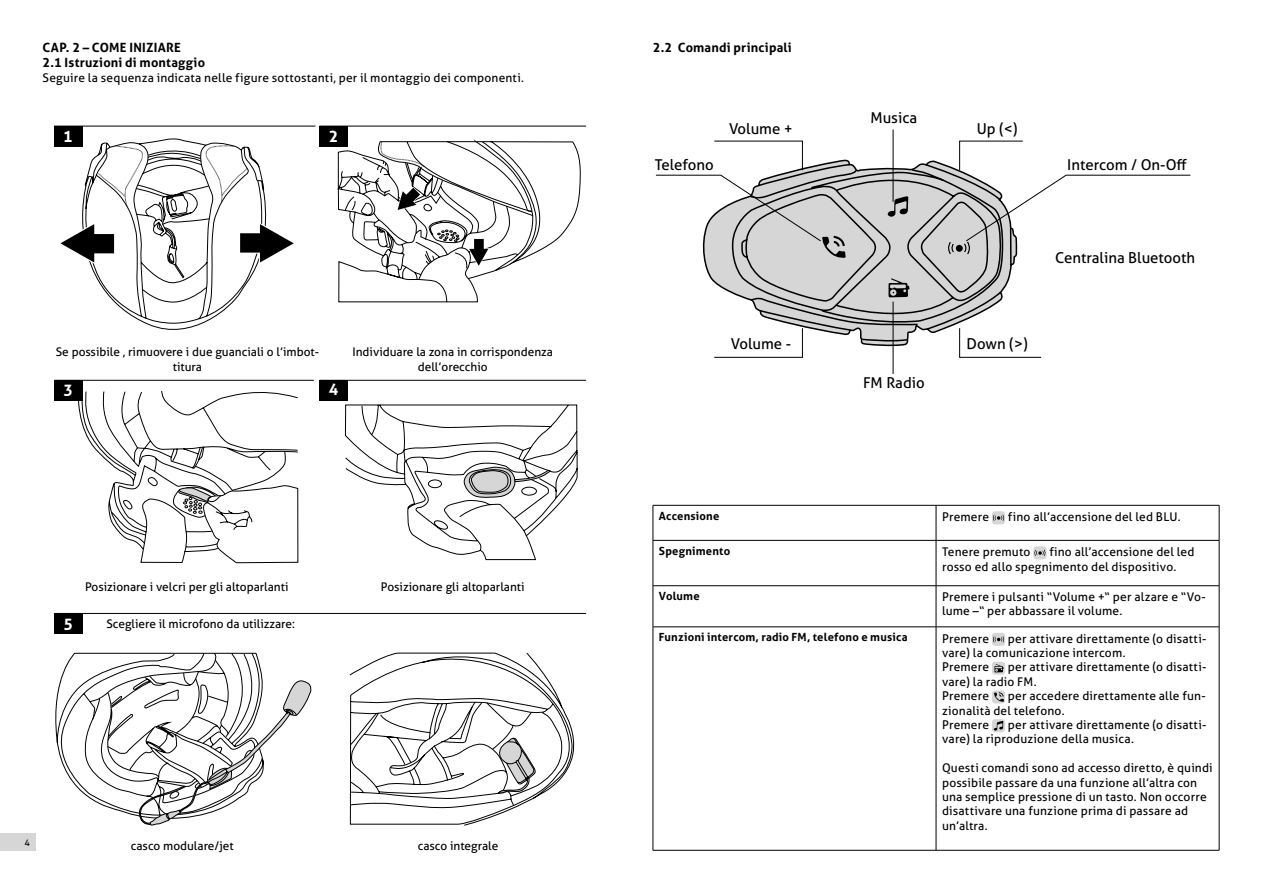
<style>
.page{position:relative;width:1263px;height:893px;background:#fff}
.page>*{position:absolute;margin:0;border:0;box-sizing:border-box;transform-origin:0 0}
.t1{font:700 15.9px "Aller Typo";color:#fff}
.t2{font:15px "Aller Typo";color:#000}
.t3{font:700 12.75px/15.3px "Aller Typo";letter-spacing:.015em;color:#000}
.t4{font:12px/14.4px "Aller Typo";letter-spacing:.015em;color:#000}
.t5{font:11.85px/14.2px "Aller Typo";color:#000;text-align:center}
.t6{font:700 11.25px "Aller Typo";letter-spacing:.02em;color:#000}
.t7{font:9px "Aller Typo";color:#000}
</style>
<div class="page">
<div style="left:0;top:833px;width:35px;height:17px;background:#d6d6d6"></div>
<svg style="left:56px;top:139px;width:238px;height:191px"></svg>
<svg style="left:338px;top:139px;width:243px;height:163px"></svg>
<svg style="left:78px;top:387px;width:220px;height:176px"></svg>
<svg style="left:345px;top:404px;width:232px;height:156px"></svg>
<svg style="left:55px;top:653px;width:257px;height:173px"></svg>
<svg style="left:349px;top:652px;width:226px;height:174px"></svg>
<div style="left:54px;top:126px;width:28px;height:20px;background:#000"></div>
<div style="left:54px;top:380px;width:28px;height:21px;background:#000"></div>
<div style="left:319px;top:127px;width:28px;height:20px;background:#000"></div>
<div style="left:319px;top:380px;width:28px;height:20px;background:#000"></div>
<div style="left:54px;top:614px;width:28px;height:20px;background:#000"></div>
<hr style="left:54px;top:126px;width:261px;height:1px;background:#000">
<hr style="left:319px;top:126px;width:267px;height:1px;background:#000">
<hr style="left:54px;top:380px;width:260px;height:1px;background:#000">
<hr style="left:319px;top:380px;width:267px;height:1px;background:#000">
<hr style="left:54px;top:613px;width:532px;height:1px;background:#000">
<hr style="left:653px;top:505px;width:283px;height:1px;background:#000">
<hr style="left:653px;top:505px;width:1px;height:35px;background:#000">
<hr style="left:936px;top:505px;width:283px;height:1px;background:#000">
<hr style="left:936px;top:505px;width:1px;height:35px;background:#000">
<hr style="left:1219px;top:505px;width:1px;height:35px;background:#000">
<hr style="left:653px;top:540px;width:283px;height:1px;background:#000">
<hr style="left:653px;top:541px;width:1px;height:44px;background:#000">
<hr style="left:936px;top:540px;width:283px;height:1px;background:#000">
<hr style="left:936px;top:541px;width:1px;height:44px;background:#000">
<hr style="left:1219px;top:541px;width:1px;height:44px;background:#000">
<hr style="left:653px;top:585px;width:283px;height:1px;background:#000">
<hr style="left:653px;top:586px;width:1px;height:41px;background:#000">
<hr style="left:936px;top:585px;width:283px;height:1px;background:#000">
<hr style="left:936px;top:586px;width:1px;height:41px;background:#000">
<hr style="left:1219px;top:586px;width:1px;height:41px;background:#000">
<hr style="left:653px;top:627px;width:283px;height:1px;background:#000">
<hr style="left:653px;top:627px;width:1px;height:223px;background:#000">
<hr style="left:936px;top:627px;width:283px;height:1px;background:#000">
<hr style="left:936px;top:627px;width:1px;height:223px;background:#000">
<hr style="left:1219px;top:627px;width:1px;height:223px;background:#000">
<hr style="left:653px;top:850px;width:283px;height:1px;background:#000">
<hr style="left:936px;top:850px;width:283px;height:1px;background:#000">
<div style="left:992px;top:511px;width:13px;height:13px;background:#d6d6d6;border-radius:3px"></div>
<svg style="left:993px;top:515px;width:11px;height:6px"></svg>
<div style="left:1033px;top:546px;width:13px;height:13px;background:#d6d6d6;border-radius:3px"></div>
<svg style="left:1033px;top:550px;width:13px;height:6px"></svg>
<div style="left:992px;top:633px;width:13px;height:13px;background:#d6d6d6;border-radius:3px"></div>
<svg style="left:993px;top:636px;width:11px;height:6px"></svg>
<svg style="left:992px;top:662px;width:13px;height:13px"></svg>
<svg style="left:994px;top:664px;width:10px;height:8px"></svg>
<div style="left:992px;top:690px;width:13px;height:13px;background:#d6d6d6;border-radius:3px"></div>
<svg style="left:994px;top:692px;width:10px;height:10px"></svg>
<svg style="left:992px;top:719px;width:13px;height:13px"></svg>
<svg style="left:994px;top:721px;width:9px;height:10px"></svg>
<svg style="left:655px;top:174px;width:59px;height:84px"></svg>
<svg style="left:714px;top:129px;width:477px;height:245px"></svg>
<p class="t3" style="left:43px;top:40px;width:164px">CAP. 2 – COME INIZIARE<br>2.1 Istruzioni di montaggio</p>
<p class="t4" style="left:43px;top:70px;width:483px">Seguire la sequenza indicata nelle figure sottostanti, per il montaggio dei componenti.</p>
<h1 class="t1" style="left:63px;top:126px;width:11px">1</h1>
<h1 class="t1" style="left:329px;top:127px;width:11px">2</h1>
<p class="t5" style="left:56px;top:345px;width:265px">Se possibile , rimuovere i due guanciali o l’imbot&shy;titura</p>
<h1 class="t1" style="left:63px;top:381px;width:11px">3</h1>
<h1 class="t1" style="left:329px;top:380px;width:11px">4</h1>
<p class="t5" style="left:352px;top:345px;width:202px">Individuare la zona in corrispondenza dell’orecchio</p>
<h1 class="t1" style="left:63px;top:614px;width:11px">5</h1>
<p class="t5" style="left:85px;top:579px;width:205px">Posizionare i velcri per gli altoparlanti</p>
<p class="t5" style="left:107px;top:616px;width:190px">Scegliere il microfono da utilizzare:</p>
<p class="t5" style="left:381px;top:579px;width:145px">Posizionare gli altoparlanti</p>
<p class="t7" style="left:24px;top:837px;width:7px">4</p>
<p class="t5" style="left:131px;top:839px;width:104px">casco modulare/jet</p>
<p class="t5" style="left:418px;top:839px;width:82px">casco integrale</p>
<p class="t3" style="left:653px;top:40px;width:140px">2.2 Comandi principali</p>
<p class="t2" style="left:729px;top:119px;width:65px">Volume +</p>
<p class="t2" style="left:870px;top:109px;width:48px">Musica</p>
<p class="t2" style="left:977px;top:119px;width:42px">Up (&lt;)</p>
<p class="t2" style="left:655px;top:156px;width:60px">Telefono</p>
<p class="t2" style="left:1067px;top:156px;width:121px">Intercom / On-Off</p>
<p class="t2" style="left:1055px;top:248px;width:142px">Centralina Bluetooth</p>
<p class="t2" style="left:731px;top:334px;width:62px">Volume -</p>
<p class="t2" style="left:966px;top:334px;width:63px">Down (&gt;)</p>
<p class="t2" style="left:863px;top:374px;width:63px">FM Radio</p>
<p class="t6" style="left:659px;top:509px;width:62px">Accensione</p>
<p class="t4" style="left:942px;top:510px;width:49px">Premere</p>
<p class="t4" style="left:1008px;top:510px;width:174px">fino all’accensione del led BLU.</p>
<p class="t6" style="left:659px;top:544px;width:73px">Spegnimento</p>
<p class="t4" style="left:942px;top:545px;width:90px">Tenere premuto</p>
<p class="t4" style="left:942px;top:545px;width:254px;text-indent:107px">fino all’accensione del led rosso ed allo spegnimento del dispositivo.</p>
<p class="t6" style="left:659px;top:589px;width:42px">Volume</p>
<p class="t4" style="left:942px;top:589px;width:265px">Premere i pulsanti “Volume +“ per alzare e “Vo&shy;lume –“ per abbassare il volume.</p>
<p class="t6" style="left:659px;top:630px;width:250px">Funzioni intercom, radio FM, telefono e musica</p>
<p class="t4" style="left:942px;top:631px;width:49px">Premere</p>
<p class="t4" style="left:942px;top:631px;width:266px;text-indent:66px">per attivare direttamente (o disatti&shy;vare) la comunicazione intercom.<br>Premere</p>
<p class="t4" style="left:942px;top:660px;width:266px;text-indent:66px">per attivare direttamente (o disatti&shy;vare) la radio FM.<br>Premere</p>
<p class="t4" style="left:942px;top:689px;width:265px;text-indent:66px">per accedere direttamente alle fun&shy;zionalità del telefono.<br>Premere</p>
<p class="t4" style="left:942px;top:718px;width:266px;text-indent:66px">per attivare direttamente (o disatti&shy;vare) la riproduzione della musica.</p>
<p class="t4" style="left:942px;top:761px;width:272px">Questi comandi sono ad accesso diretto, è quindi possibile passare da una funzione all’altra con una semplice pressione di un tasto. Non occorre disattivare una funzione prima di passare ad un’altra.</p>
</div>
